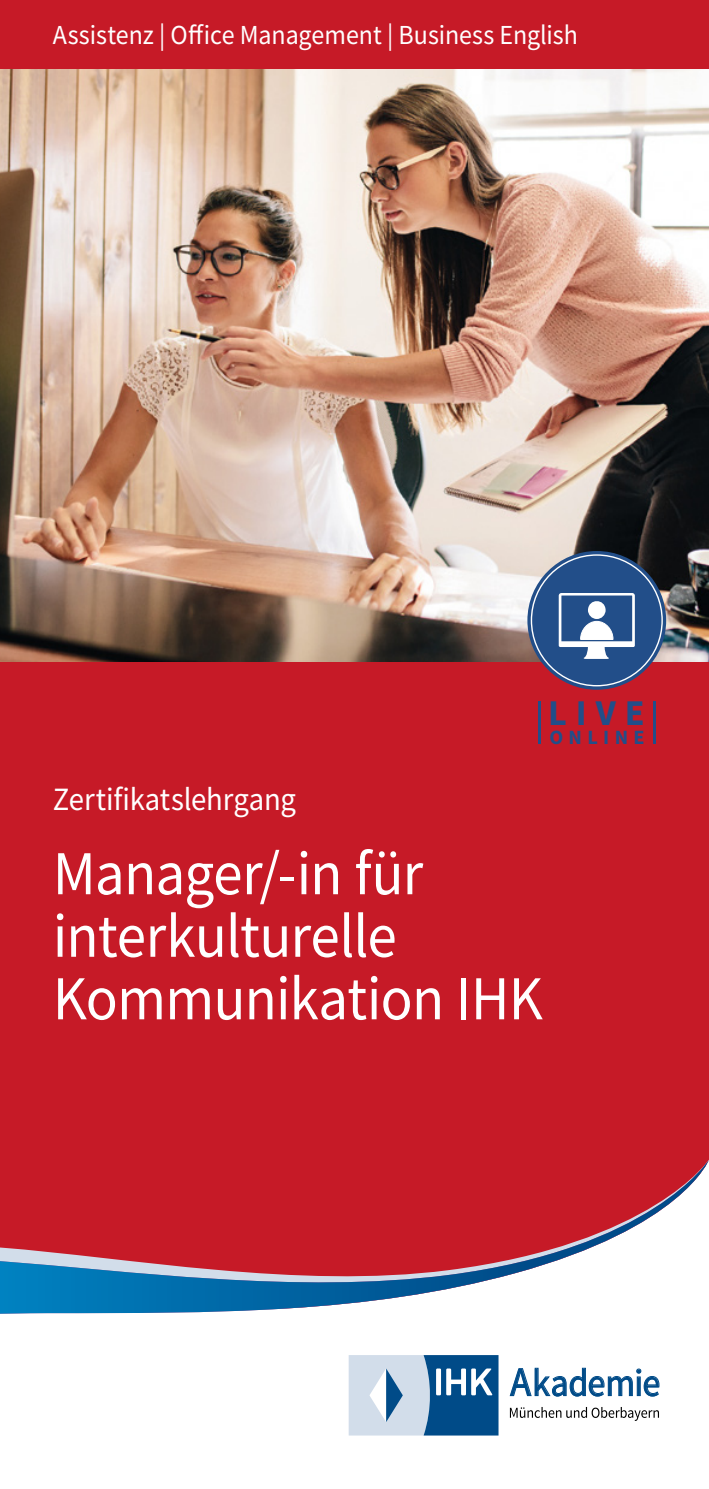
<style>
.page{position:relative;width:709px;height:1489px;background:#fff}
.page>*{position:absolute;margin:0;border:0;box-sizing:border-box;transform-origin:0 0}
.t1{font:62.5px/62.5px "Source Sans Pro";letter-spacing:-.015em;color:#fff;scale:.95 1}
.t2{font:38.5px "Source Sans Pro";letter-spacing:-.01em;color:#004b88;scale:.93 1}
.t3{font:700 36.25px "Source Sans Pro";color:#224e89}
.t4{font:32.5px "Source Sans Pro";letter-spacing:-.005em;color:#fff;scale:.95 1}
.t5{font:27.5px "Source Sans Pro";letter-spacing:-.005em;color:#fff;scale:.95 1}
.t6{font:700 20.25px "Source Sans Pro";letter-spacing:.265em;color:#224e89}
.s1{font-size:41.25px}
</style>
<div class="page">
<div style="left:0;top:0;width:709px;height:1308px;background:#c61a27"></div>
<img style="left:0;top:69px;width:709px;height:593px">
<svg style="left:0;top:1162px;width:709px;height:151px"></svg>
<svg style="left:510px;top:1407px;width:149px;height:13px"></svg>
<svg style="left:349px;top:1355px;width:149px;height:80px"></svg>
<hr style="left:537px;top:701px;width:3px;height:43px;background:#224e89">
<hr style="left:653px;top:701px;width:3px;height:43px;background:#224e89">
<div style="left:527px;top:551px;width:139px;height:138px;background:#224e89;border-radius:50%"></div>
<svg style="left:558px;top:593px;width:77px;height:66px"></svg>
<p class="t5" style="left:53px;top:17px;width:554px">Assistenz | Office Management | Business English</p>
<p class="t3" style="left:548px;top:688px;width:98px">LIVE</p>
<p class="t6" style="left:549px;top:723px;width:97px">ONLINE</p>
<p class="t4" style="left:53px;top:779px;width:257px">Zertifikatslehrgang</p>
<p class="t1" style="left:53px;top:841px;width:517px">Manager/-in für interkulturelle<br>Kommunikation IHK</p>
<p class="t2" style="left:510px;top:1358px;width:163px"><span class="s1">A</span>kademie</p>
</div>
